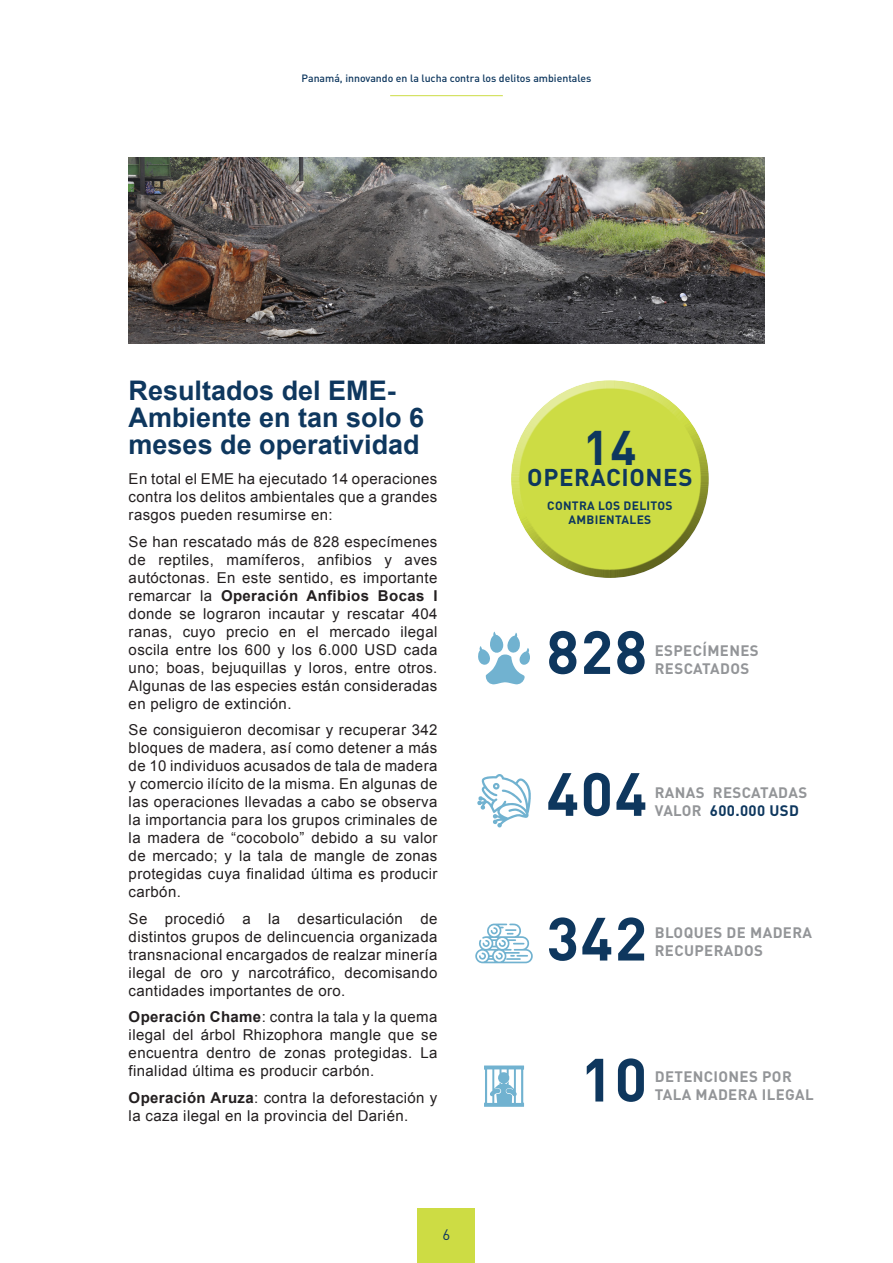
<style>
.page{position:relative;width:893px;height:1263px;background:#fff}
.page>*{position:absolute;margin:0;border:0;box-sizing:border-box;transform-origin:0 0}
.parrafo{font:700 60px "DIN";letter-spacing:.025em;color:#0e375e}
.parrafo-2{font:700 48px "DIN";color:#0e375e}
.Título_Apartado{font:700 27px/27px "Arial";color:#0e375e}
.parrafo-3{font:700 24px "DIN";letter-spacing:.025em;color:#0e375e}
.parrafo-4{font:15px/18px "Arial";letter-spacing:.025em;color:#231f20;text-align:justify}
.parrafo-5{font:700 15px/18px "DIN";letter-spacing:.025em;color:#939598}
.t1{font:15px "DIN Pro";color:#0e375e}
.parrafo-6{font:700 12px/14.4px "DIN";letter-spacing:.025em;color:#0e375e;text-align:center}
.t2{font:500 10.5px "DIN Pro";color:#0e375e}
.s1{font-weight:700}
.s2{color:#0e375e}
</style>
<div class="page">
<hr style="left:390px;top:95px;width:113px;height:1px;background:#cddc44">
<img style="left:129px;top:157px;width:635px;height:187px">
<div style="left:509px;top:378px;width:201px;height:148px;background:#fff;opacity:.75"></div>
<div style="left:509px;top:412px;width:201px;height:167px;background:#231f20;opacity:.75"></div>
<svg style="left:477px;top:774px;width:54px;height:53px"></svg>
<svg style="left:478px;top:632px;width:52px;height:53px"></svg>
<svg style="left:475px;top:923px;width:58px;height:40px"></svg>
<svg style="left:484px;top:1065px;width:40px;height:42px"></svg>
<div style="left:418px;top:1209px;width:57px;height:54px;background:#cddc44"></div>
<p class="t2" style="left:302px;top:72px;width:291px">Panamá, innovando en la lucha contra los delitos ambientales</p>
<p class="Título_Apartado" style="left:129px;top:377px;width:297px">Resultados del EME-<br>Ambiente en tan solo 6 meses de operatividad</p>
<p class="parrafo-4" style="left:129px;top:470px;width:310px">En total el EME ha ejecutado 14 operaciones contra los delitos ambientales que a grandes rasgos pueden resumirse en:</p>
<p class="parrafo-4" style="left:129px;top:533px;width:310px">Se han rescatado más de 828 especímenes de reptiles, mamíferos, anfibios y aves autóctonas. En este sentido, es importante remarcar la <span class="s1">Operación Anfibios Bocas I </span>donde se lograron incautar y rescatar 404 ranas, cuyo precio en el mercado ilegal oscila entre los 600 y los 6.000 USD cada uno; boas, bejuquillas y loros, entre otros.<br>Algunas de las especies están consideradas en peligro de extinción.</p>
<p class="parrafo-4" style="left:129px;top:721px;width:310px">Se consiguieron decomisar y recuperar 342 bloques de madera, así como detener a más de 10 individuos acusados de tala de madera y comercio ilícito de la misma. En algunas de las operaciones llevadas a cabo se observa la importancia para los grupos criminales de la madera de “cocobolo” debido a su valor de mercado; y la tala de mangle de zonas protegidas cuya finalidad última es producir carbón.</p>
<p class="parrafo-4" style="left:129px;top:910px;width:310px">Se procedió a la desarticulación de distintos grupos de delincuencia organizada transnacional encargados de realzar minería ilegal de oro y narcotráfico, decomisando cantidades importantes de oro.</p>
<p class="parrafo-4" style="left:129px;top:1008px;width:310px"><span class="s1">Operación Chame</span>: contra la tala y la quema ilegal del árbol Rhizophora mangle que se encuentra dentro de zonas protegidas. La finalidad última es producir carbón.</p>
<p class="parrafo-4" style="left:129px;top:1089px;width:310px"><span class="s1">Operación Aruza</span>: contra la deforestación y la caza ilegal en la provincia del Darién.</p>
<p class="t1" style="left:443px;top:1222px;width:9px">6</p>
<p class="parrafo-2" style="left:583px;top:416px;width:55px">14</p>
<p class="parrafo-3" style="left:527px;top:462px;width:167px">OPERACIONES</p>
<p class="parrafo-6" style="left:547px;top:498px;width:127px">CONTRA LOS DELITOS<br>AMBIENTALES</p>
<p class="parrafo" style="left:546px;top:613px;width:102px">828</p>
<p class="parrafo-5" style="left:655px;top:641px;width:105px">ESPECÍMENES<br>RESCATADOS</p>
<p class="parrafo" style="left:546px;top:755px;width:102px">404</p>
<p class="parrafo-5" style="left:655px;top:783px;width:154px">RANAS RESCATADAS<br>VALOR <span class="s2">600.000 USD</span></p>
<p class="parrafo" style="left:546px;top:900px;width:102px">342</p>
<p class="parrafo-5" style="left:655px;top:923px;width:159px">BLOQUES DE MADERA<br>RECUPERADOS</p>
<p class="parrafo" style="left:580px;top:1040px;width:68px">10</p>
<p class="parrafo-5" style="left:655px;top:1067px;width:160px">DETENCIONES POR<br>TALA MADERA ILEGAL</p>
</div>
